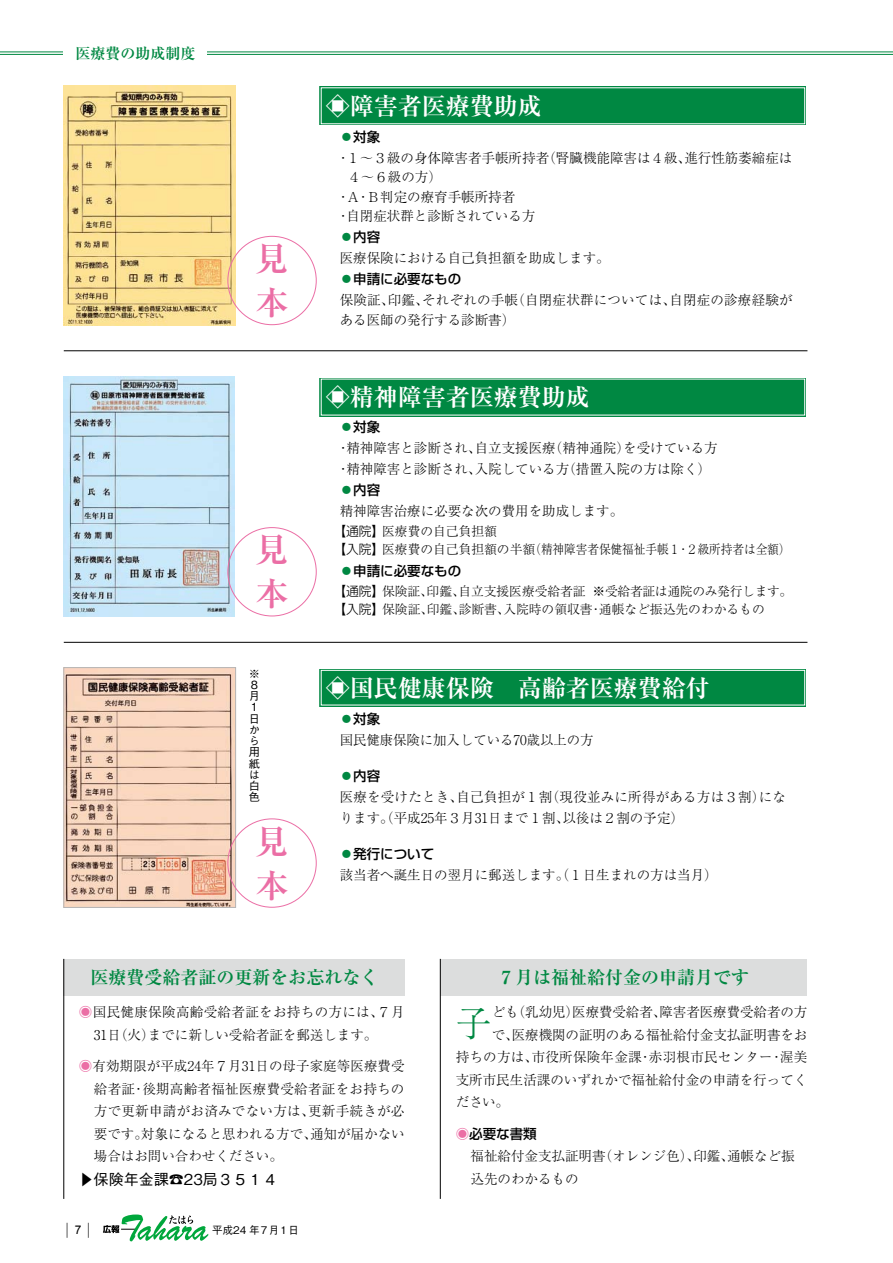
<style>
.page{position:relative;width:893px;height:1263px;background:#fff}
.page>*{position:absolute;margin:0;border:0;box-sizing:border-box;transform-origin:0 0}
.t1{font:300 36px "Ryumin Pro";color:#008842}
.t2{font:700 33px/44px "Ryumin Pro";color:#eb6ea5}
.t3{font:700 24px "Ryumin Pro";color:#fff}
.t4{font:700 18px "Ryumin Pro";color:#008842}
.t5{font:500 15px "Gothic BBB Pro";color:#000}
.t6{font:700 15px "Ryumin Pro";color:#008842}
.t7{font:300 15px "Shin Go Pro";color:#000}
.t8{font:300 13.5px/22.5px "Ryumin Pro";color:#000}
.t9{font:300 13.5px/22.5px "Ryumin Pro";letter-spacing:.025em;color:#000}
.t10{font:500 13.5px "Shin Go Pro";color:#000}
.t11{font:300 13.5px "Ryumin Pro";letter-spacing:.02em;color:#000}
.t12{font:300 12.75px "Ryumin Pro";color:#000}
.t13{font:300 12.75px "Ryumin Pro";color:#000;scale:.91 1}
.t14{font:300 12.75px "Shin Go Pro";color:#000}
.t15{font:300 12.75px "Ryumin Pro";letter-spacing:-.02em;color:#000}
.t16{font:500 11.25px/11.2px "Gothic BBB Pro";color:#000}
.t17{font:500 10.5px "Gothic BBB Pro";letter-spacing:.1em;color:#000}
.s1{color:#008842}
.s2{color:#eb6ea5}
.s3{font-family:"Ryumin Pro";font-weight:300;color:#eb6ea5}
</style>
<div class="page">
<img style="left:66px;top:669px;width:168px;height:237px">
<div style="left:64px;top:667px;width:172px;height:241px;border:1px solid #b5b5b6"></div>
<img style="left:64px;top:376px;width:170px;height:240px">
<img style="left:64px;top:85px;width:171px;height:240px">
<hr style="left:0;top:52px;width:893px;height:1px;background:#008842">
<hr style="left:0;top:54px;width:893px;height:1px;background:#008842">
<div style="left:64px;top:43px;width:143px;height:21px;background:#fff"></div>
<svg style="left:59px;top:51px;width:144px;height:136px"></svg>
<div style="left:319px;top:669px;width:487px;height:38px;background:#008842"></div>
<div style="left:321px;top:670px;width:484px;height:35px;border:1px solid #fff"></div>
<svg style="left:319px;top:86px;width:487px;height:39px;background:#0e8e4c"></svg>
<svg style="left:319px;top:378px;width:487px;height:39px;background:#0e8e4c"></svg>
<div style="left:64px;top:959px;width:341px;height:36px;background:#dcdddd"></div>
<hr style="left:64px;top:642px;width:743px;height:1px;background:#000">
<hr style="left:64px;top:350px;width:743px;height:1px;background:#000">
<div style="left:440px;top:959px;width:366px;height:36px;background:#dcdddd"></div>
<hr style="left:64px;top:959px;width:1px;height:240px;background:#000">
<hr style="left:440px;top:959px;width:1px;height:240px;background:#000">
<svg style="left:103px;top:1214px;width:105px;height:27px"></svg>
<p class="t6" style="left:75px;top:41px;width:121px">医療費の助成制度</p>
<h2 class="t2" style="left:256px;top:234px;width:34px">見本</h2>
<h2 class="t2" style="left:256px;top:526px;width:33px">見</h2>
<h2 class="t2" style="left:256px;top:570px;width:34px">本</h2>
<p class="t16" style="left:249px;top:666px;width:11px">※</p>
<p class="t16" style="left:249px;top:677px;width:10px">８</p>
<p class="t16" style="left:249px;top:689px;width:10px">月</p>
<p class="t16" style="left:249px;top:700px;width:8px">１</p>
<p class="t16" style="left:249px;top:711px;width:12px">日から用紙は白色</p>
<h2 class="t2" style="left:256px;top:817px;width:34px">見本</h2>
<h3 class="t3" style="left:326px;top:87px;width:218px">❖障害者医療費助成</h3>
<p class="t10" style="left:340px;top:125px;width:42px"><span class="s1">◦</span>対象</p>
<p class="t8" style="left:542px;top:145px;width:150px">（腎臓機能障害は４級、</p>
<p class="t8" style="left:346px;top:145px;width:204px">１～３級の身体障害者手帳所持者</p>
<p class="t8" style="left:684px;top:145px;width:110px">進行性筋萎縮症は</p>
<p class="t8" style="left:336px;top:145px;width:15px">・</p>
<p class="t8" style="left:347px;top:165px;width:96px">４～６級の方(</p>
<p class="t8" style="left:367px;top:184px;width:150px">Ｂ判定の療育手帳所持者</p>
<p class="t8" style="left:346px;top:184px;width:15px">Ａ</p>
<p class="t8" style="left:346px;top:186px;width:191px;line-height:19.5px;text-indent:-10px">・<br>自閉症状群と診断されている方</p>
<p class="t8" style="left:357px;top:184px;width:15px">・</p>
<p class="t8" style="left:336px;top:204px;width:15px">・</p>
<p class="t10" style="left:340px;top:226px;width:42px"><span class="s1">◦</span>内容</p>
<p class="t8" style="left:340px;top:246px;width:272px">医療保険における自己負担額を助成します。</p>
<p class="t10" style="left:340px;top:268px;width:123px"><span class="s1">◦</span>申請に必要なもの</p>
<p class="t8" style="left:511px;top:288px;width:166px">（自閉症状群については、</p>
<p class="t8" style="left:669px;top:288px;width:125px">自閉症の診療経験が</p>
<p class="t8" style="left:422px;top:288px;width:97px">それぞれの手帳</p>
<p class="t8" style="left:340px;top:289px;width:177px;line-height:19.5px">保険証、<br>ある医師の発行する診断書(</p>
<p class="t8" style="left:388px;top:288px;width:42px">印鑑、</p>
<h3 class="t3" style="left:326px;top:378px;width:266px">❖精神障害者医療費助成</h3>
<p class="t10" style="left:340px;top:416px;width:42px"><span class="s1">◦</span>対象</p>
<p class="t8" style="left:623px;top:435px;width:96px">を受けている方</p>
<p class="t8" style="left:549px;top:435px;width:82px">（精神通院）</p>
<p class="t8" style="left:475px;top:435px;width:82px">自立支援医療</p>
<p class="t8" style="left:346px;top:435px;width:137px">精神障害と診断され、</p>
<p class="t8" style="left:336px;top:435px;width:15px">・</p>
<p class="t8" style="left:562px;top:456px;width:150px">（措置入院の方は除く(</p>
<p class="t8" style="left:346px;top:456px;width:137px">精神障害と診断され、</p>
<p class="t8" style="left:475px;top:456px;width:96px">入院している方</p>
<p class="t8" style="left:336px;top:456px;width:15px">・</p>
<p class="t10" style="left:340px;top:479px;width:42px"><span class="s1">◦</span>内容</p>
<p class="t8" style="left:340px;top:498px;width:285px">精神障害治療に必要な次の費用を助成します。</p>
<p class="t12" style="left:382px;top:521px;width:116px">医療費の自己負担額</p>
<p class="t14" style="left:333px;top:521px;width:52px">【通院】</p>
<p class="t14" style="left:333px;top:539px;width:52px">【入院】</p>
<p class="t10" style="left:340px;top:560px;width:123px"><span class="s1">◦</span>申請に必要なもの</p>
<p class="t13" style="left:529px;top:539px;width:167px">（精神障害者保健福祉手帳１</p>
<p class="t13" style="left:686px;top:539px;width:116px">２級所持者は全額(</p>
<p class="t12" style="left:382px;top:539px;width:154px">医療費の自己負担額の半額</p>
<p class="t13" style="left:677px;top:539px;width:14px">・</p>
<p class="t14" style="left:333px;top:581px;width:52px">【通院】</p>
<p class="t12" style="left:458px;top:581px;width:129px">自立支援医療受給者証</p>
<p class="t12" style="left:382px;top:581px;width:52px">保険証、</p>
<p class="t12" style="left:427px;top:581px;width:40px">印鑑、</p>
<p class="t15" style="left:593px;top:581px;width:201px">※受給者証は通院のみ発行します。</p>
<p class="t14" style="left:333px;top:599px;width:52px">【入院】</p>
<p class="t12" style="left:459px;top:599px;width:52px">診断書、</p>
<p class="t12" style="left:382px;top:599px;width:52px">保険証、</p>
<p class="t12" style="left:427px;top:599px;width:40px">印鑑、</p>
<p class="t12" style="left:503px;top:599px;width:91px">入院時の領収書</p>
<p class="t12" style="left:599px;top:599px;width:167px">通帳など振込先のわかるもの</p>
<p class="t12" style="left:589px;top:599px;width:14px">・</p>
<h3 class="t3" style="left:326px;top:669px;width:386px">❖国民健康保険　高齢者医療費給付</h3>
<p class="t10" style="left:340px;top:708px;width:42px"><span class="s1">◦</span>対象</p>
<p class="t8" style="left:340px;top:728px;width:255px">国民健康保険に加入している70歳以上の方</p>
<p class="t10" style="left:340px;top:765px;width:42px"><span class="s1">◦</span>内容</p>
<p class="t8" style="left:340px;top:785px;width:125px">医療を受けたとき、</p>
<p class="t8" style="left:457px;top:785px;width:310px">自己負担が１（割現役並みに所得がある方は３割）</p>
<p class="t8" style="left:759px;top:785px;width:29px">にな</p>
<p class="t8" style="left:340px;top:806px;width:231px">ります。（平成25年３月31日まで１割、</p>
<p class="t10" style="left:340px;top:843px;width:96px"><span class="s1">◦</span>発行について</p>
<p class="t8" style="left:340px;top:863px;width:380px">該当者へ誕生日の翌月に郵送します。（１日生まれの方は当月(</p>
<p class="t8" style="left:562px;top:806px;width:123px">以後は２割の予定(</p>
<h3 class="t4" style="left:90px;top:963px;width:289px">医療費受給者証の更新をお忘れなく</h3>
<p class="t9" style="left:148px;top:1000px;width:258px;text-indent:-69px"><span class="s2">◉</span>国民健康保険高齢受給者証をお持ちの方には７、月までに新しい受給者証を郵送します。</p>
<p class="t8" style="left:94px;top:1022px;width:62px">31 （日火）</p>
<p class="t8" style="left:79px;top:1054px;width:327px;text-align:right"><span class="s2">◉</span>有効期限が平成24年７月31日の母子家庭等医療費受後期高齢者福祉医療費受給者証をお持ちの</p>
<p class="t8" style="left:94px;top:1076px;width:43px">給者証</p>
<p class="t8" style="left:132px;top:1076px;width:15px">・</p>
<p class="t9" style="left:308px;top:1099px;width:98px">更新手続きが必</p>
<p class="t9" style="left:310px;top:1099px;width:96px;text-indent:-216px">方で更新申請がお済みでない方は、<br>通知が届かない</p>
<p class="t8" style="left:141px;top:1121px;width:177px">対象になると思われる方で、</p>
<p class="t8" style="left:94px;top:1121px;width:190px">要です。<br>場合はお問い合わせください。</p>
<p class="t5" style="left:94px;top:1167px;width:185px">保険年金課☎23局３５１４</p>
<p class="t5" style="left:74px;top:1187px;width:16px;rotate:-90deg">▼</p>
<p class="t7" style="left:64px;top:1218px;width:9px">│</p>
<p class="t17" style="left:212px;top:1221px;width:88px">平成24年7月1日</p>
<h3 class="t4" style="left:497px;top:963px;width:253px">７月は福祉給付金の申請月です</h3>
<p class="t8" style="left:572px;top:1000px;width:96px">医療費受給者、</p>
<p class="t8" style="left:659px;top:1000px;width:149px">障害者医療費受給者の方</p>
<p class="t8" style="left:512px;top:1000px;width:69px">（乳幼児）</p>
<h1 class="t1" style="left:456px;top:995px;width:37px">子</h1>
<p class="t8" style="left:512px;top:1000px;width:297px;text-indent:-20px">ども<br>医療機関の証明のある福祉給付金支払証明書をお</p>
<p class="t8" style="left:492px;top:1022px;width:28px">で、</p>
<p class="t8" style="left:780px;top:1045px;width:29px">渥美</p>
<p class="t11" style="left:649px;top:1046px;width:125px">赤羽根市民センター</p>
<p class="t11" style="left:532px;top:1046px;width:111px">市役所保険年金課</p>
<p class="t8" style="left:456px;top:1045px;width:353px">持ちの方は、<br>支所市民生活課のいずれかで福祉給付金の申請を行ってください。</p>
<p class="t10" style="left:456px;top:1122px;width:82px"><span class="s3">◉</span>必要な書類</p>
<p class="t8" style="left:727px;top:1144px;width:69px">通帳など振</p>
<p class="t8" style="left:639px;top:1045px;width:15px">・</p>
<p class="t8" style="left:770px;top:1045px;width:15px">・</p>
<p class="t8" style="left:599px;top:1144px;width:103px">（オレンジ色）、</p>
<p class="t8" style="left:471px;top:1144px;width:136px">福祉給付金支払証明書込先のわかるもの</p>
<p class="t8" style="left:693px;top:1144px;width:42px">印鑑、</p>
</div>
